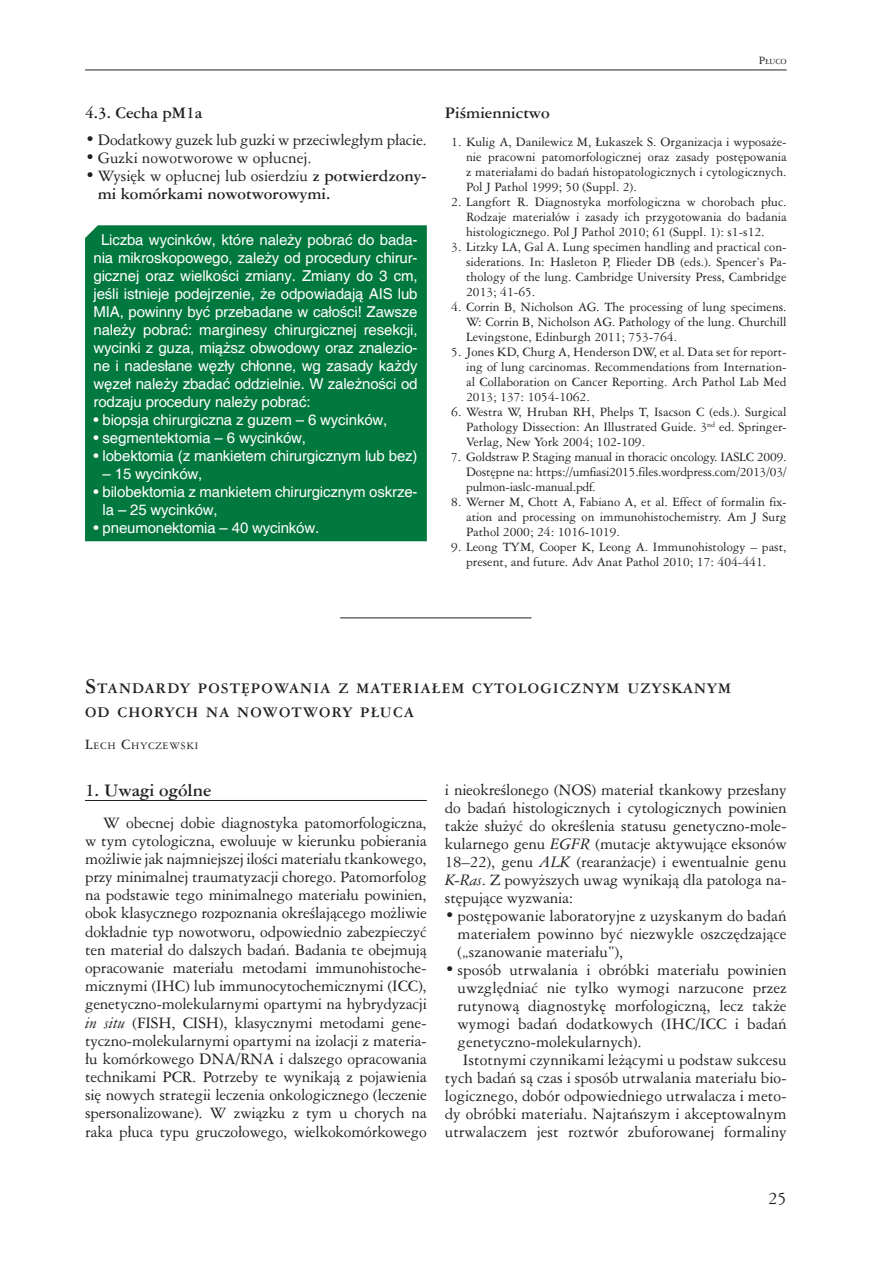
<style>
.page{position:relative;width:893px;height:1263px;background:#fff}
.page>*{position:absolute;margin:0;border:0;box-sizing:border-box;transform-origin:0 0}
.t1{font:700 16.5px "Ameri Garmnd PL";color:#231f20}
.t2{font:16.5px "Ameri Garmnd PL";color:#231f20}
.t3{font:15px/18.1px "Ameri Garmnd PL";color:#231f20;text-align:justify}
.t4{font:15px/18px "Helvetica";letter-spacing:-.01em;color:#fff;text-align:justify}
.t5{font:700 15px/18px "Ameri Garmnd PL";color:#231f20}
.t6{font:700 13.65px/24px "Ameri Garmnd PL";letter-spacing:.085em;color:#231f20}
.t7{font:12px/15px "Ameri Garmnd PL";color:#231f20;text-align:justify}
.t8{font:9.45px "Ameri Garmnd PL";letter-spacing:.085em;color:#231f20}
.t9{font:7.35px "Ameri Garmnd PL";color:#231f20}
.s1{font-weight:400}
.s2{font-size:10.5px}
.s3{font-size:19.5px}
.s4{font-size:13.5px}
.s5{font-style:italic}
</style>
<div class="page">
<hr style="left:85px;top:70px;width:702px;height:1px;background:#231f20">
<div style="left:85px;top:225px;width:342px;height:316px;background:#00783e"></div>
<hr style="left:340px;top:618px;width:191px;height:1px;background:#231f20">
<hr style="left:85px;top:800px;width:342px;height:1px;background:#231f20">
<p class="t5" style="left:85px;top:103px;width:119px">4.3. Cecha pM1a</p>
<p class="t3" style="left:85px;top:131px;width:343px">• Dodatkowy guzek lub guzki w przeciwległym płacie.</p>
<p class="t3" style="left:85px;top:149px;width:228px">• Guzki nowotworowe w opłucnej.</p>
<p class="t5" style="left:98px;top:166px;width:331px;text-indent:-13px"><span class="s1">• Wysięk w opłucnej lub osierdziu</span> z potwierdzony&shy;mi komórkami nowotworowymi.</p>
<p class="t4" style="left:93px;top:231px;width:326px;text-indent:8px">Liczba wycinków, które należy pobrać do bada&shy;nia mikroskopowego, zależy od procedury chirur&shy;gicznej oraz wielkości zmiany. Zmiany do 3 cm, jeśli istnieje podejrzenie, że odpowiadają AIS lub MIA, powinny być przebadane w całości! Zawsze należy pobrać: marginesy chirurgicznej resekcji, wycinki z guza, miąższ obwodowy oraz znalezio&shy;ne i nadesłane węzły chłonne, wg zasady każdy węzeł należy zbadać oddzielnie. W zależności od rodzaju procedury należy pobrać:</p>
<p class="t4" style="left:93px;top:411px;width:295px">• biopsja chirurgiczna z guzem – 6 wycinków,</p>
<p class="t4" style="left:93px;top:429px;width:214px">• segmentektomia – 6 wycinków,</p>
<p class="t4" style="left:93px;top:447px;width:325px">• lobektomia (z mankietem chirurgicznym lub bez)</p>
<p class="t4" style="left:103px;top:465px;width:101px">– 15 wycinków,</p>
<p class="t4" style="left:103px;top:483px;width:316px;text-indent:-9px">• bilobektomia z mankietem chirurgicznym oskrze&shy;la – 25 wycinków,</p>
<p class="t4" style="left:93px;top:519px;width:227px">• pneumonektomia – 40 wycinków.</p>
<p class="t9" style="left:759px;top:57px;width:29px"><span class="s2">P</span>ŁUCO</p>
<p class="t5" style="left:445px;top:103px;width:106px">Piśmiennictwo</p>
<p class="t7" style="left:466px;top:134px;width:322px;text-indent:-15px">1. Kulig A, Danilewicz M, Łukaszek S. Organizacja i wyposaże&shy;nie pracowni patomorfologicznej oraz zasady postępowania z materiałami do badań histopatologicznych i cytologicznych.<br>Pol J Pathol 1999; 50 (Suppl. 2).</p>
<p class="t7" style="left:466px;top:194px;width:322px;text-indent:-15px">2. Langfort R. Diagnostyka morfologiczna w chorobach płuc.<br>Rodzaje materiałów i zasady ich przygotowania do badania histologicznego. Pol J Pathol 2010; 61 (Suppl. 1): s1-s12.</p>
<p class="t7" style="left:466px;top:239px;width:322px;text-indent:-15px">3. Litzky LA, Gal A. Lung specimen handling and practical con&shy;siderations. In: Hasleton P, Flieder DB (eds.). Spencer’s Pa&shy;thology of the lung. Cambridge University Press, Cambridge 2013; 41-65.</p>
<p class="t7" style="left:466px;top:299px;width:322px;text-indent:-15px">4. Corrin B, Nicholson AG. The processing of lung specimens.<br>W: Corrin B, Nicholson AG. Pathology of the lung. Churchill Levingstone, Edinburgh 2011; 753-764.</p>
<p class="t7" style="left:466px;top:344px;width:322px;text-indent:-15px">5. Jones KD, Churg A, Henderson DW, et al. Data set for report&shy;ing of lung carcinomas. Recommendations from Internation&shy;al Collaboration on Cancer Reporting. Arch Pathol Lab Med 2013; 137: 1054-1062.</p>
<p class="t7" style="left:466px;top:404px;width:322px;text-indent:-15px">6. Westra W, Hruban RH, Phelps T, Isacson C (eds.). Surgical Pathology Dissection: An Illustrated Guide. 3<sup>nd</sup> ed. Springer-Verlag, New York 2004; 102-109.</p>
<p class="t7" style="left:466px;top:449px;width:322px;text-indent:-15px">7. Goldstraw P. Staging manual in thoracic oncology. IASLC 2009.<br>Dostępne na: https://umfiasi2015.files.wordpress.com/2013/03/ pulmon-iaslc-manual.pdf.</p>
<p class="t7" style="left:466px;top:494px;width:322px;text-indent:-15px">8. Werner M, Chott A, Fabiano A, et al. Effect of formalin fix&shy;ation and processing on immunohistochemistry. Am J Surg Pathol 2000; 24: 1016-1019.</p>
<p class="t7" style="left:451px;top:539px;width:337px;text-align:center">9. Leong TYM, Cooper K, Leong A. Immunohistology – past, present, and future. Adv Anat Pathol 2010; 17: 404-441.</p>
<p class="t6" style="left:85px;top:675px;width:648px"><span class="s3">S</span>TANDARDY POSTĘPOWANIA Z MATERIAŁEM CYTOLOGICZNYM UZYSKANYM<br>OD CHORYCH NA NOWOTWORY PŁUCA</p>
<p class="t8" style="left:85px;top:739px;width:114px"><span class="s4">L</span>ECH <span class="s4">C</span>HYCZEWSKI</p>
<p class="t1" style="left:85px;top:778px;width:128px">1. Uwagi ogólne</p>
<p class="t3" style="left:85px;top:813px;width:343px;text-indent:18px">W obecnej dobie diagnostyka patomorfologiczna, w tym cytologiczna, ewoluuje w kierunku pobierania możliwie jak najmniejszej ilości materiału tkankowego, przy minimalnej traumatyzacji chorego. Patomorfolog na podstawie tego minimalnego materiału powinien, obok klasycznego rozpoznania określającego możliwie dokładnie typ nowotworu, odpowiednio zabezpieczyć ten materiał do dalszych badań. Badania te obejmują opracowanie materiału metodami immunohistoche&shy;micznymi (IHC) lub immunocytochemicznymi (ICC), genetyczno-molekularnymi opartymi na hybrydyzacji <span class="s5">in situ</span> (FISH, CISH), klasycznymi metodami gene&shy;tyczno-molekularnymi opartymi na izolacji z materia&shy;łu komórkowego DNA/RNA i dalszego opracowania technikami PCR. Potrzeby te wynikają z pojawienia się nowych strategii leczenia onkologicznego (leczenie spersonalizowane). W związku z tym u chorych na raka płuca typu gruczołowego, wielkokomórkowego</p>
<p class="t3" style="left:445px;top:780px;width:343px">i nieokreślonego (NOS) materiał tkankowy przesłany do badań histologicznych i cytologicznych powinien także służyć do określenia statusu genetyczno-mole&shy;kularnego genu <span class="s5">EGFR</span> (mutacje aktywujące eksonów 18–22), genu <span class="s5">ALK</span> (rearanżacje) i ewentualnie genu <span class="s5">K-Ras</span>. Z powyższych uwag wynikają dla patologa na&shy;stępujące wyzwania:</p>
<p class="t3" style="left:458px;top:906px;width:331px;text-indent:-13px">• postępowanie laboratoryjne z uzyskanym do badań materiałem powinno być niezwykle oszczędzające („szanowanie materiału”),</p>
<p class="t3" style="left:445px;top:960px;width:343px">• sposób utrwalania i obróbki materiału powinien</p>
<p class="t3" style="left:458px;top:978px;width:331px">uwzględniać nie tylko wymogi narzucone przez</p>
<p class="t3" style="left:458px;top:996px;width:331px">rutynową diagnostykę morfologiczną, lecz także</p>
<p class="t3" style="left:458px;top:1014px;width:331px">wymogi badań dodatkowych (IHC/ICC i badań</p>
<p class="t3" style="left:458px;top:1032px;width:186px">genetyczno-molekularnych).</p>
<p class="t3" style="left:463px;top:1050px;width:325px">Istotnymi czynnikami leżącymi u podstaw sukcesu</p>
<p class="t3" style="left:445px;top:1068px;width:343px">tych badań są czas i sposób utrwalania materiału bio-</p>
<p class="t3" style="left:445px;top:1086px;width:343px">logicznego, dobór odpowiedniego utrwalacza i meto-</p>
<p class="t3" style="left:445px;top:1104px;width:343px">dy obróbki materiału. Najtańszym i akceptowalnym</p>
<p class="t3" style="left:445px;top:1122px;width:343px">utrwalaczem jest roztwór zbuforowanej formaliny</p>
<p class="t2" style="left:768px;top:1187px;width:20px">25</p>
</div>
